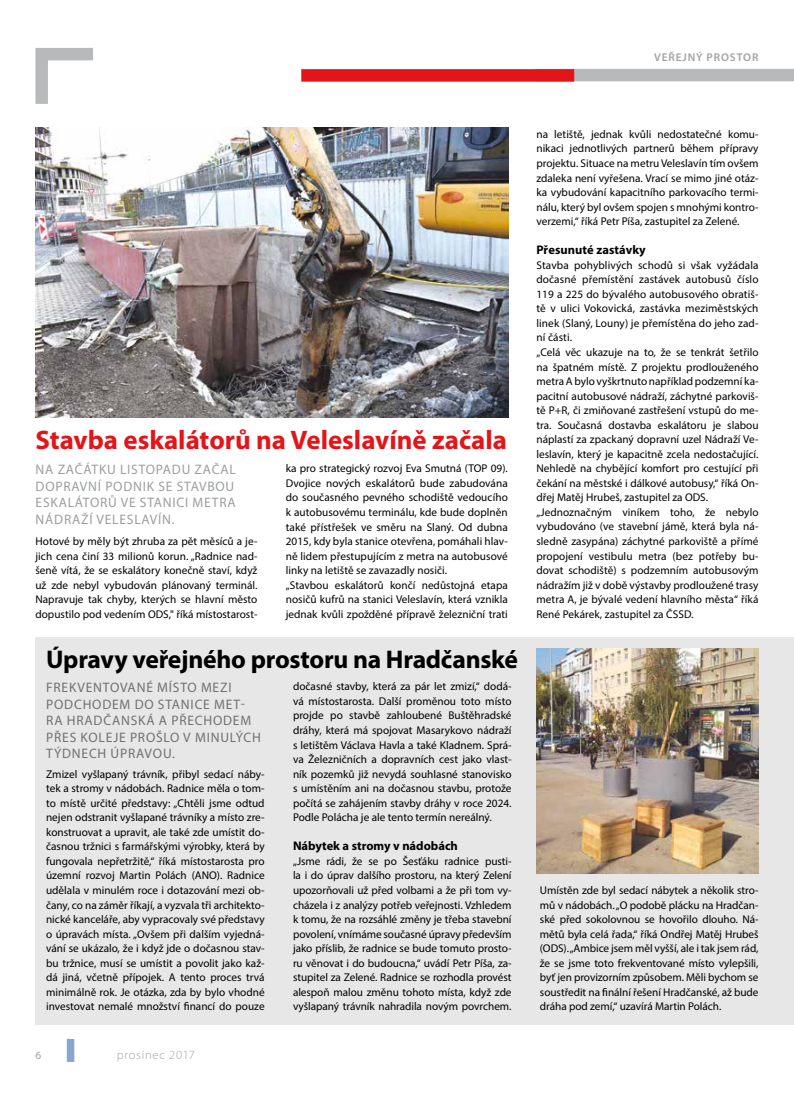
<style>
.page{position:relative;width:794px;height:1110px;background:#fff}
.page>*{position:absolute;margin:0;border:0;box-sizing:border-box;transform-origin:0 0}
.t1{font:700 26.88px "Myriad Pro";color:#e31519}
.t2{font:700 25.62px "Myriad Pro";letter-spacing:-.01em;color:#000}
.t3{font:13.75px/16.5px "Myriad Pro";letter-spacing:.06em;color:#707172}
.t4{font:13.75px/16.5px "Myriad Pro";letter-spacing:.06em;color:#9c9e9f;text-align:justify}
.t5{font:700 12.5px "Myriad Pro";color:#000}
.t6{font:300 12.5px "Myriad Pro";letter-spacing:.06em;color:#a1a2a4}
.t7{font:11.25px/14.5px "Myriad Pro";color:#000;text-align:justify}
.t8{font:600 11.25px "Myriad Pro";letter-spacing:.08em;color:#a1a2a4}
.t9{font:11.25px "Myriad Pro";color:#a1a2a4}
</style>
<div class="page">
<div style="left:67px;top:1038px;width:7px;height:23px;background:#89a5d0"></div>
<div style="left:535px;top:69px;width:259px;height:12px;background:#b7b9ba"></div>
<div style="left:35px;top:637px;width:759px;height:387px;background:#e7e7e8"></div>
<div style="left:301px;top:69px;width:273px;height:13px;background:#e31519"></div>
<svg style="left:35px;top:48px;width:58px;height:56px"></svg>
<img style="left:35px;top:128px;width:473px;height:289px">
<img style="left:536px;top:648px;width:222px;height:225px">
<p class="t8" style="left:654px;top:50px;width:106px">VEŘEJNÝ PROSTOR</p>
<h1 class="t1" style="left:35px;top:422px;width:473px">Stavba eskalátorů na Veleslavíně začala</h1>
<p class="t4" style="left:36px;top:461px;width:202px">NA ZAČÁTKU LISTOPADU ZAČAL DOPRAVNÍ PODNIK SE STAVBOU ESKALÁTORŮ VE STANICI METRA NÁDRAŽÍ VELESLAVÍN.</p>
<p class="t7" style="left:35px;top:533px;width:223px">Hotové by měly být zhruba za pět měsíců a je&shy;jich cena činí 33 milionů korun. „Radnice nad&shy;šeně vítá, že se eskalátory konečně staví, když už zde nebyl vybudován plánovaný terminál.<br>Napravuje tak chyby, kterých se hlavní město dopustilo pod vedením ODS," říká místostarost-</p>
<p class="t7" style="left:286px;top:461px;width:223px;text-align:left">ka pro strategický rozvoj Eva Smutná (TOP 09).<br>Dvojice nových eskalátorů bude zabudována do současného pevného schodiště vedoucího k autobusovému terminálu, kde bude doplněn také přístřešek ve směru na Slaný. Od dubna 2015, kdy byla stanice otevřena, pomáhali hlav&shy;ně lidem přestupujícím z metra na autobusové linky na letiště se zavazadly nosiči.<br>„Stavbou eskalátorů končí nedůstojná etapa nosičů kufrů na stanici Veleslavín, která vznikla jednak kvůli zpožděné přípravě železniční trati</p>
<h2 class="t2" style="left:46px;top:642px;width:473px">Úpravy veřejného prostoru na Hradčanské</h2>
<p class="t3" style="left:46px;top:678px;width:216px">FREKVENTOVANÉ MÍSTO MEZI<br>PODCHODEM DO STANICE MET-<br>RA HRADČANSKÁ A PŘECHODEM<br>PŘES KOLEJE PROŠLO V MINULÝCH<br>TÝDNECH ÚPRAVOU.</p>
<p class="t7" style="left:46px;top:766px;width:220px">Zmizel vyšlapaný trávník, přibyl sedací náby&shy;tek a stromy v nádobách. Radnice měla o tom&shy;to místě určité představy: „Chtěli jsme odtud nejen odstranit vyšlapané trávníky a místo zre&shy;konstruovat a upravit, ale také zde umístit do&shy;časnou tržnici s farmářskými výrobky, která by fungovala nepřetržitě,“ říká místostarosta pro územní rozvoj Martin Polách (ANO). Radnice udělala v minulém roce i dotazování mezi ob&shy;čany, co na záměr říkají, a vyzvala tři architekto&shy;nické kanceláře, aby vypracovaly své představy o úpravách místa. „Ovšem při dalším vyjedná&shy;vání se ukázalo, že i když jde o dočasnou stav&shy;bu tržnice, musí se umístit a povolit jako kaž&shy;dá jiná, včetně přípojek. A tento proces trvá minimálně rok. Je otázka, zda by bylo vhodné investovat nemalé množství financí do pouze</p>
<p class="t9" style="left:35px;top:1048px;width:7px">6</p>
<p class="t6" style="left:117px;top:1047px;width:79px">prosinec 2017</p>
<p class="t7" style="left:293px;top:679px;width:220px">dočasné stavby, která za pár let zmizí,“ dodá&shy;vá místostarosta. Další proměnou toto místo projde po stavbě zahloubené Buštěhradské dráhy, která má spojovat Masarykovo nádraží s letištěm Václava Havla a také Kladnem. Sprá&shy;va Železničních a dopravních cest jako vlast&shy;ník pozemků již nevydá souhlasné stanovisko s umístěním ani na dočasnou stavbu, protože počítá se zahájením stavby dráhy v roce 2024.<br>Podle Polácha je ale tento termín nereálný.</p>
<p class="t5" style="left:293px;top:837px;width:166px">Nábytek a stromy v nádobách</p>
<p class="t7" style="left:293px;top:853px;width:220px">„Jsme rádi, že se po Šesťáku radnice pusti&shy;la i do úprav dalšího prostoru, na který Zelení upozorňovali už před volbami a že při tom vy&shy;cházela i z analýzy potřeb veřejnosti. Vzhledem k tomu, že na rozsáhlé změny je třeba stavební povolení, vnímáme současné úpravy především jako příslib, že radnice se bude tomuto prosto&shy;ru věnovat i do budoucna,“ uvádí Petr Píša, za&shy;stupitel za Zelené. Radnice se rozhodla provést alespoň malou změnu tohoto místa, když zde vyšlapaný trávník nahradila novým povrchem.</p>
<p class="t7" style="left:536px;top:127px;width:224px">na letiště, jednak kvůli nedostatečné komu&shy;nikaci jednotlivých partnerů během přípravy projektu. Situace na metru Veleslavín tím ovšem zdaleka není vyřešena. Vrací se mimo jiné otáz&shy;ka vybudování kapacitního parkovacího termi&shy;nálu, který byl ovšem spojen s mnohými kontro&shy;verzemi,“ říká Petr Píša, zastupitel za Zelené.</p>
<p class="t5" style="left:536px;top:242px;width:111px">Přesunuté zastávky</p>
<p class="t7" style="left:536px;top:257px;width:224px;text-align:left">Stavba pohyblivých schodů si však vyžádala dočasné přemístění zastávek autobusů číslo 119 a 225 do bývalého autobusového obratiš&shy;tě v ulici Vokovická, zastávka meziměstských linek (Slaný, Louny) je přemístěna do jeho zad&shy;ní části.<br>„Celá věc ukazuje na to, že se tenkrát šetřilo na špatném místě. Z projektu prodlouženého metra A bylo vyškrtnuto například podzemní ka&shy;pacitní autobusové nádraží, záchytné parkoviš&shy;tě P+R, či zmiňované zastřešení vstupů do me&shy;tra. Současná dostavba eskalátoru je slabou náplastí za zpackaný dopravní uzel Nádraží Ve&shy;leslavín, který je kapacitně zcela nedostačující.<br>Nehledě na chybějící komfort pro cestující při čekání na městské i dálkové autobusy,“ říká On&shy;dřej Matěj Hrubeš, zastupitel za ODS. „Jednoznačným viníkem toho, že nebylo vybudováno (ve stavební jámě, která byla ná&shy;sledně zasypána) záchytné parkoviště a přímé propojení vestibulu metra (bez potřeby bu&shy;dovat schodiště) s podzemním autobusovým nádražím již v době výstavby prodloužené trasy metra A, je bývalé vedení hlavního města“ říká René Pekárek, zastupitel za ČSSD.</p>
<p class="t7" style="left:540px;top:882px;width:220px">Umístěn zde byl sedací nábytek a několik stro&shy;mů v nádobách. „O podobě plácku na Hradčan&shy;ské před sokolovnou se hovořilo dlouho. Ná&shy;mětů byla celá řada,“ říká Ondřej Matěj Hrubeš (ODS). „Ambice jsem měl vyšší, ale i tak jsem rád, že se jsme toto frekventované místo vylepšili, byť jen provizorním způsobem. Měli bychom se soustředit na finální řešení Hradčanské, až bude dráha pod zemí,“ uzavírá Martin Polách.</p>
</div>
